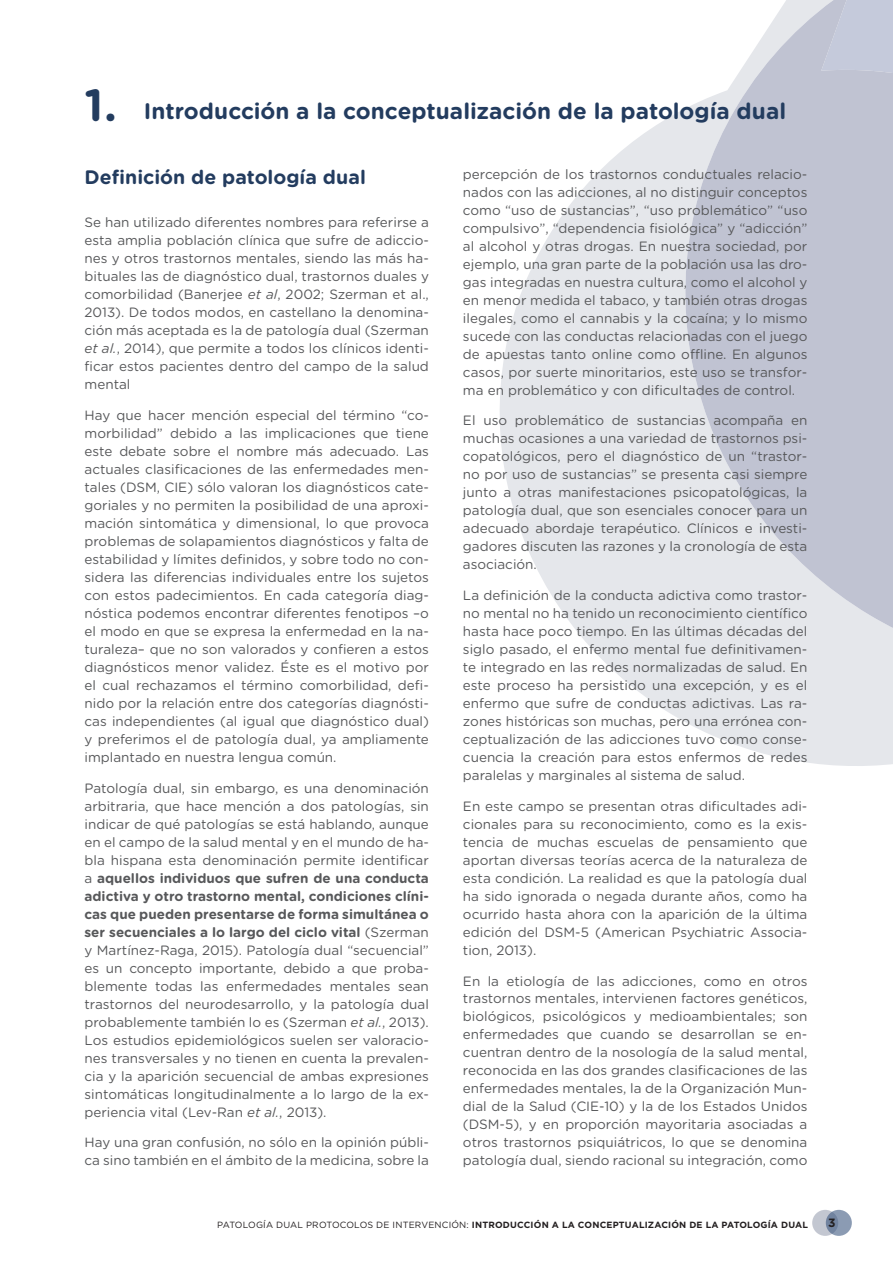
<style>
.page{position:relative;width:893px;height:1263px;background:#fff}
.page>*{position:absolute;margin:0;border:0;box-sizing:border-box;transform-origin:0 0}
.t1{font:700 22.5px "Gotham Rounded";color:#233c5f}
.t2{font:700 19.5px "Gotham Rounded";color:#233c5f}
.t3{font:13.5px/18px "Gotham Rounded";color:#57585a;text-align:justify}
.t4{font:700 12px "Gotham";color:#231f20}
.t5{font:700 9px "Gotham";letter-spacing:.02em;color:#231f20}
.s1{font-size:45px}
.s2{font-style:italic}
.s3{font-weight:700}
.s4{font-weight:400}
</style>
<div class="page">
<svg style="left:812px;top:1210px;width:26px;height:26px"></svg>
<svg style="left:826px;top:1210px;width:26px;height:26px"></svg>
<svg style="left:500px;top:142px;width:393px;height:624px;fill:#e5e7eb"></svg>
<svg style="left:633px;top:0;width:260px;height:675px;fill:#c0c3d2"></svg>
<h1 class="t1" style="left:85px;top:94px;width:703px"><span class="s1">1.</span> Introducción a la conceptualización de la patología dual</h1>
<h2 class="t2" style="left:85px;top:162px;width:283px">Definición de patología dual</h2>
<p class="t3" style="left:85px;top:213px;width:346px">Se han utilizado diferentes nombres para referirse a esta amplia población clínica que sufre de adiccio&shy;nes y otros trastornos mentales, siendo las más ha&shy;bituales las de diagnóstico dual, trastornos duales y comorbilidad (Banerjee <span class="s2">et al</span>, 2002; Szerman et al., 2013). De todos modos, en castellano la denomina&shy;ción más aceptada es la de patología dual (Szerman <span class="s2">et al.</span>, 2014), que permite a todos los clínicos identi&shy;ficar estos pacientes dentro del campo de la salud mental</p>
<p class="t3" style="left:85px;top:405px;width:346px">Hay que hacer mención especial del término “co&shy;morbilidad” debido a las implicaciones que tiene este debate sobre el nombre más adecuado. Las actuales clasificaciones de las enfermedades men&shy;tales (DSM, CIE) sólo valoran los diagnósticos cate&shy;goriales y no permiten la posibilidad de una aproxi&shy;mación sintomática y dimensional, lo que provoca problemas de solapamientos diagnósticos y falta de estabilidad y límites definidos, y sobre todo no con&shy;sidera las diferencias individuales entre los sujetos con estos padecimientos. En cada categoría diag&shy;nóstica podemos encontrar diferentes fenotipos –o el modo en que se expresa la enfermedad en la na&shy;turaleza– que no son valorados y confieren a estos diagnósticos menor validez. Éste es el motivo por el cual rechazamos el término comorbilidad, defi&shy;nido por la relación entre dos categorías diagnósti&shy;cas independientes (al igual que diagnóstico dual) y preferimos el de patología dual, ya ampliamente implantado en nuestra lengua común.</p>
<p class="t3" style="left:85px;top:778px;width:346px">Patología dual, sin embargo, es una denominación arbitraria, que hace mención a dos patologías, sin indicar de qué patologías se está hablando, aunque en el campo de la salud mental y en el mundo de ha&shy;bla hispana esta denominación permite identificar a <span class="s3">aquellos individuos que sufren de una conducta adictiva y otro trastorno mental, condiciones clíni&shy;cas que pueden presentarse de forma simultánea o ser secuenciales a lo largo del ciclo vital</span> (Szerman y Martínez-Raga, 2015). Patología dual “secuencial” es un concepto importante, debido a que proba&shy;blemente todas las enfermedades mentales sean trastornos del neurodesarrollo, y la patología dual probablemente también lo es (Szerman <span class="s2">et al.</span>, 2013).<br>Los estudios epidemiológicos suelen ser valoracio&shy;nes transversales y no tienen en cuenta la prevalen&shy;cia y la aparición secuencial de ambas expresiones sintomáticas longitudinalmente a lo largo de la ex&shy;periencia vital (Lev-Ran <span class="s2">et al.</span>, 2013).</p>
<p class="t3" style="left:85px;top:1133px;width:346px">Hay una gran confusión, no sólo en la opinión públi&shy;ca sino también en el ámbito de la medicina, sobre la</p>
<p class="t3" style="left:463px;top:164px;width:346px">percepción de los trastornos conductuales relacio&shy;nados con las adicciones, al no distinguir conceptos como “uso de sustancias”, “uso problemático” “uso compulsivo”, “dependencia fisiológica” y “adicción” al alcohol y otras drogas. En nuestra sociedad, por ejemplo, una gran parte de la población usa las dro&shy;gas integradas en nuestra cultura, como el alcohol y en menor medida el tabaco, y también otras drogas ilegales, como el cannabis y la cocaína; y lo mismo sucede con las conductas relacionadas con el juego de apuestas tanto online como offline. En algunos casos, por suerte minoritarios, este uso se transfor&shy;ma en problemático y con dificultades de control.</p>
<p class="t3" style="left:463px;top:411px;width:346px">El uso problemático de sustancias acompaña en muchas ocasiones a una variedad de trastornos psi&shy;copatológicos, pero el diagnóstico de un “trastor&shy;no por uso de sustancias” se presenta casi siempre junto a otras manifestaciones psicopatológicas, la patología dual, que son esenciales conocer para un adecuado abordaje terapéutico. Clínicos e investi&shy;gadores discuten las razones y la cronología de esta asociación.</p>
<p class="t3" style="left:463px;top:586px;width:346px">La definición de la conducta adictiva como trastor&shy;no mental no ha tenido un reconocimiento científico hasta hace poco tiempo. En las últimas décadas del siglo pasado, el enfermo mental fue definitivamen&shy;te integrado en las redes normalizadas de salud. En este proceso ha persistido una excepción, y es el enfermo que sufre de conductas adictivas. Las ra&shy;zones históricas son muchas, pero una errónea con&shy;ceptualización de las adicciones tuvo como conse&shy;cuencia la creación para estos enfermos de redes paralelas y marginales al sistema de salud.</p>
<p class="t3" style="left:463px;top:796px;width:346px">En este campo se presentan otras dificultades adi&shy;cionales para su reconocimiento, como es la exis&shy;tencia de muchas escuelas de pensamiento que aportan diversas teorías acerca de la naturaleza de esta condición. La realidad es que la patología dual ha sido ignorada o negada durante años, como ha ocurrido hasta ahora con la aparición de la última edición del DSM-5 (American Psychiatric Associa&shy;tion, 2013).</p>
<p class="t3" style="left:463px;top:971px;width:346px">En la etiología de las adicciones, como en otros trastornos mentales, intervienen factores genéticos, biológicos, psicológicos y medioambientales; son enfermedades que cuando se desarrollan se en&shy;cuentran dentro de la nosología de la salud mental, reconocida en las dos grandes clasificaciones de las enfermedades mentales, la de la Organización Mun&shy;dial de la Salud (CIE-10) y la de los Estados Unidos (DSM-5), y en proporción mayoritaria asociadas a otros trastornos psiquiátricos, lo que se denomina patología dual, siendo racional su integración, como</p>
<p class="t5" style="left:217px;top:1218px;width:592px"><span class="s4">PATOLOGÍA DUAL PROTOCOLOS DE INTERVENCIÓN:</span> INTRODUCCIÓN A LA CONCEPTUALIZACIÓN DE LA PATOLOGÍA DUAL</p>
<p class="t4" style="left:828px;top:1215px;width:9px">3</p>
</div>
